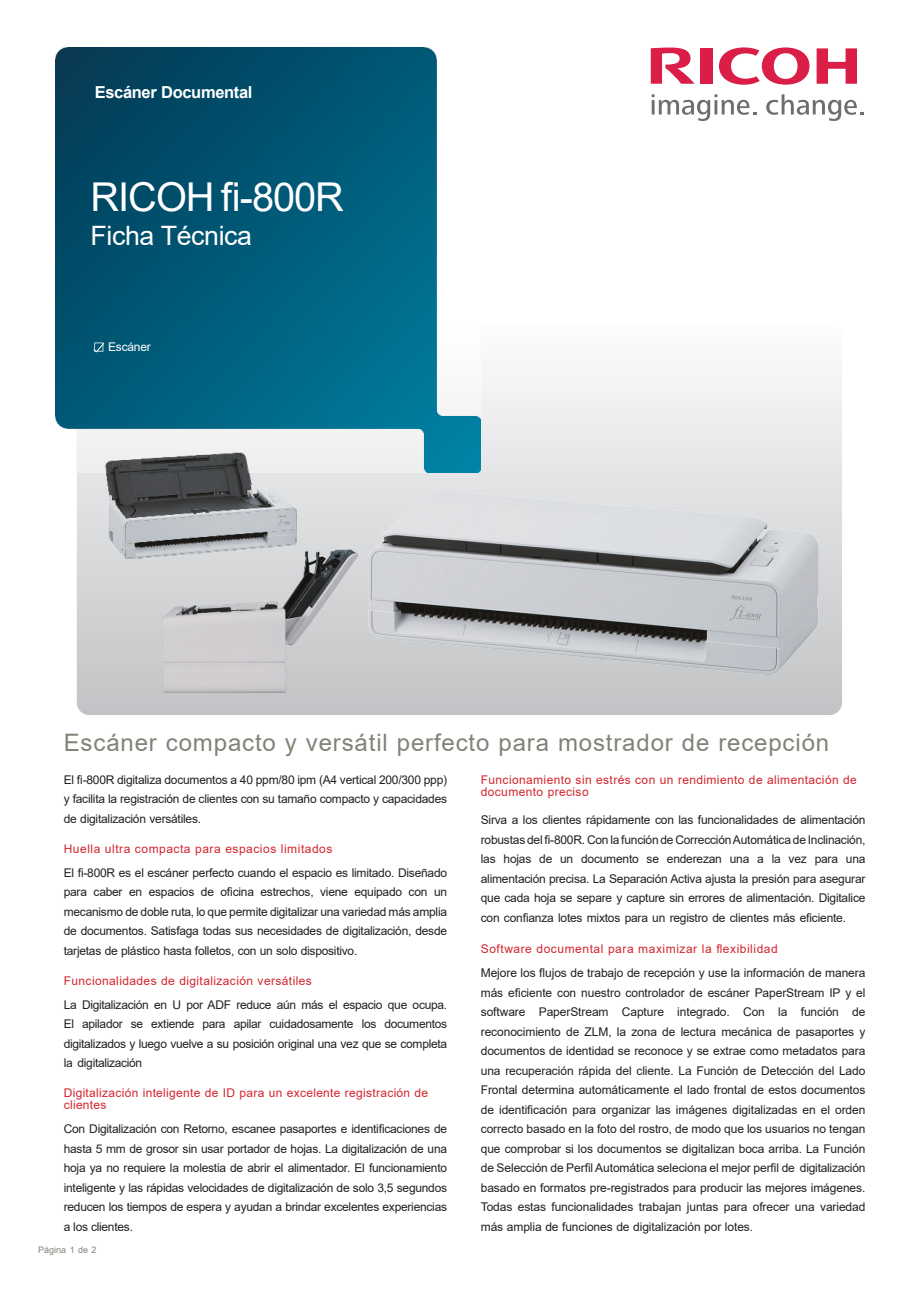
<style>
.page{position:relative;width:919px;height:1289px;background:#fff}
.page>*{position:absolute;margin:0;border:0;box-sizing:border-box;transform-origin:0 0}
.t1{font:39.75px "Arial";letter-spacing:-.025em;color:#fff}
.t2{font:26.7px "Arial";letter-spacing:-.015em;color:#fff}
.t3{font:24px "Arial";letter-spacing:.035em;color:#828279}
.t4{font:700 16.5px "Arial";letter-spacing:-.02em;color:#fff}
.t5{font:12px/19.5px "Arial";letter-spacing:-.02em;color:#231f20;text-align:justify}
.t6{font:12px/12px "Arial";letter-spacing:.03em;color:#d4242d}
.t7{font:12px "Arial";letter-spacing:-.02em;color:#fff}
.t8{font:9px "Arial";color:#828279}
</style>
<div class="page">
<svg style="left:719px;top:47px;width:90px;height:38px"></svg>
<svg style="left:816px;top:48px;width:41px;height:36px"></svg>
<div style="left:700px;top:48px;width:12px;height:36px;background:#da1e48"></div>
<svg style="left:651px;top:48px;width:43px;height:36px"></svg>
<svg style="left:651px;top:94px;width:105px;height:27px"></svg>
<svg style="left:766px;top:94px;width:97px;height:27px"></svg>
<div style="left:77px;top:324px;width:765px;height:391px;background:linear-gradient(to bottom,#fcfcfc,#c1c2c5);border-radius:13px"></div>
<img style="left:369px;top:491px;width:450px;height:183px">
<img style="left:105px;top:473px;width:191px;height:85px">
<img style="left:162px;top:549px;width:195px;height:143px">
<img style="left:55px;top:47px;width:425px;height:426px">
<svg style="left:93px;top:342px;width:12px;height:11px"></svg>
<h3 class="t4" style="left:95px;top:81px;width:159px">Escáner Documental</h3>
<h1 class="t1" style="left:91px;top:169px;width:255px">RICOH fi-800R</h1>
<h2 class="t2" style="left:91px;top:217px;width:163px">Ficha Técnica</h2>
<p class="t7" style="left:108px;top:339px;width:44px">Escáner</p>
<h3 class="t3" style="left:64px;top:726px;width:767px">Escáner compacto y versátil perfecto para mostrador de recepción</h3>
<p class="t5" style="left:64px;top:769px;width:385px">El fi-800R digitaliza documentos a 40 ppm/80 ipm (A4 vertical 200/300 ppp) y facilita la registración de clientes con su tamaño compacto y capacidades de digitalización versátiles.</p>
<p class="t6" style="left:64px;top:842px;width:270px">Huella ultra compacta para espacios limitados</p>
<p class="t5" style="left:64px;top:862px;width:385px">El fi-800R es el escáner perfecto cuando el espacio es limitado. Diseñado para caber en espacios de oficina estrechos, viene equipado con un mecanismo de doble ruta, lo que permite digitalizar una variedad más amplia de documentos. Satisfaga todas sus necesidades de digitalización, desde tarjetas de plástico hasta folletos, con un solo dispositivo.</p>
<p class="t6" style="left:64px;top:974px;width:250px">Funcionalidades de digitalización versátiles</p>
<p class="t5" style="left:64px;top:994px;width:385px">La Digitalización en U por ADF reduce aún más el espacio que ocupa.<br>El apilador se extiende para apilar cuidadosamente los documentos digitalizados y luego vuelve a su posición original una vez que se completa la digitalización</p>
<p class="t6" style="left:64px;top:1086px;width:366px">Digitalización inteligente de ID para un excelente registración de clientes</p>
<p class="t5" style="left:64px;top:1119px;width:385px">Con Digitalización con Retorno, escanee pasaportes e identificaciones de hasta 5 mm de grosor sin usar portador de hojas. La digitalización de una hoja ya no requiere la molestia de abrir el alimentador. El funcionamiento inteligente y las rápidas velocidades de digitalización de solo 3,5 segundos reducen los tiempos de espera y ayudan a brindar excelentes experiencias a los clientes.</p>
<p class="t8" style="left:38px;top:1243px;width:60px">Página 1 de 2</p>
<p class="t6" style="left:481px;top:773px;width:377px">Funcionamiento sin estrés con un rendimiento de alimentación de documento preciso</p>
<p class="t5" style="left:481px;top:810px;width:386px">Sirva a los clientes rápidamente con las funcionalidades de alimentación robustas del fi-800R. Con la función de CorrecciónAutomática de Inclinación, las hojas de un documento se enderezan una a la vez para una alimentación precisa. La Separación Activa ajusta la presión para asegurar que cada hoja se separe y capture sin errores de alimentación. Digitalice con confianza lotes mixtos para un registro de clientes más eficiente.</p>
<p class="t6" style="left:481px;top:942px;width:298px">Software documental para maximizar la flexibilidad</p>
<p class="t5" style="left:481px;top:963px;width:386px">Mejore los flujos de trabajo de recepción y use la información de manera más eficiente con nuestro controlador de escáner PaperStream IP y el software PaperStream Capture integrado. Con la función de reconocimiento de ZLM, la zona de lectura mecánica de pasaportes y documentos de identidad se reconoce y se extrae como metadatos para una recuperación rápida del cliente. La Función de Detección del Lado Frontal determina automáticamente el lado frontal de estos documentos de identificación para organizar las imágenes digitalizadas en el orden correcto basado en la foto del rostro, de modo que los usuarios no tengan que comprobar si los documentos se digitalizan boca arriba. La Función de Selección de Perfil Automática seleciona el mejor perfil de digitalización basado en formatos pre-registrados para producir las mejores imágenes.<br>Todas estas funcionalidades trabajan juntas para ofrecer una variedad más amplia de funciones de digitalización por lotes.</p>
</div>
